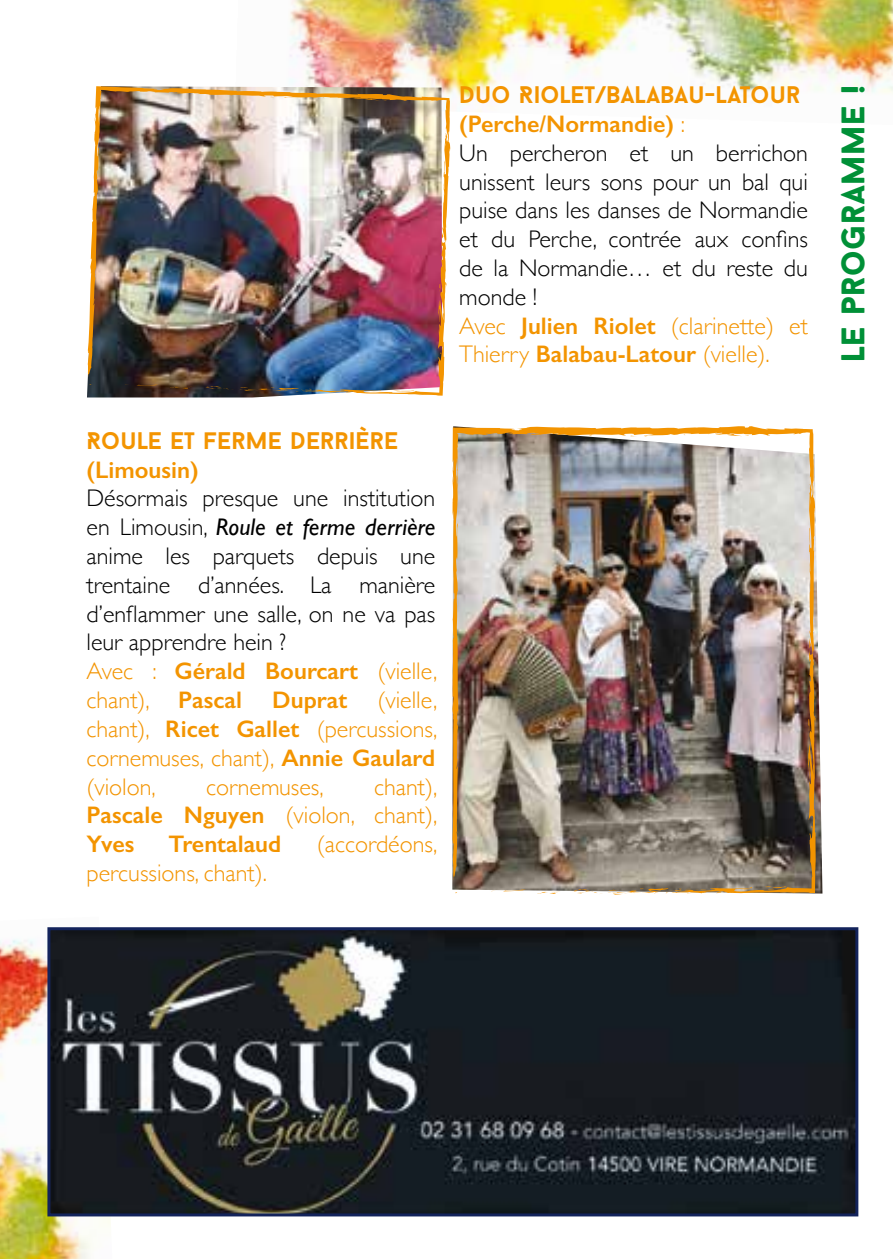
<style>
.page{position:relative;width:893px;height:1259px;background:#fff}
.page>*{position:absolute;margin:0;border:0;box-sizing:border-box;transform-origin:0 0}
.t1{font:900 33px "Baron Neue";color:#009037}
.t2{font:300 24px/28.8px "Gill Sans";color:#000}
.t3{font:300 24px/28.8px "Gill Sans";color:#f39400;text-align:justify}
.t4{font:700 24px "Baron Neue";color:#f39400}
.t5{font:600 24px "Gill Sans";color:#f39400}
.s1{font-weight:400;font-style:italic}
.s2{color:#f39400}
.s3{font-weight:600;color:#f39400}
.s4{font-weight:600}
</style>
<div class="page">
<img style="left:289px;top:0;width:604px;height:112px">
<img style="left:0;top:939px;width:114px;height:320px">
<img style="left:51px;top:931px;width:803px;height:281px">
<div style="left:47px;top:927px;width:811px;height:289px;border:3px solid #13235b"></div>
<img style="left:87px;top:86px;width:363px;height:310px">
<svg style="left:445px;top:130px;width:3px;height:9px"></svg>
<svg style="left:204px;top:386px;width:153px;height:7px"></svg>
<svg style="left:390px;top:390px;width:34px;height:6px"></svg>
<svg style="left:438px;top:352px;width:4px;height:8px"></svg>
<svg style="left:439px;top:283px;width:8px;height:10px"></svg>
<svg style="left:322px;top:93px;width:15px;height:6px"></svg>
<img style="left:452px;top:426px;width:364px;height:467px">
<svg style="left:809px;top:479px;width:3px;height:14px"></svg>
<svg style="left:572px;top:888px;width:155px;height:6px"></svg>
<svg style="left:761px;top:886px;width:35px;height:7px"></svg>
<svg style="left:808px;top:717px;width:8px;height:16px"></svg>
<p class="t4" style="left:87px;top:425px;width:313px">ROULE ET FERME DERRIÈRE</p>
<p class="t5" style="left:87px;top:455px;width:114px">(Limousin)</p>
<p class="t2" style="left:87px;top:483px;width:352px">Désormais presque une institution en Limousin, <span class="s1">Roule et ferme derrière </span>anime les parquets depuis une trentaine d’années. La manière d’enflammer une salle, on ne va pas leur apprendre hein ?<br><span class="s2">Avec :</span> <span class="s3">Gérald Bourcart</span> <span class="s2">(vielle, chant),</span> <span class="s3">Pascal</span></p>
<p class="t3" style="left:87px;top:684px;width:352px;text-indent:291px">(vielle, chant), <span class="s4">Ricet Gallet</span> (percussions, cornemuses, chant), <span class="s4">Annie Gaulard </span>(violon,</p>
<p class="t5" style="left:272px;top:685px;width:77px">Duprat</p>
<p class="t3" style="left:87px;top:771px;width:352px;text-indent:287px">chant), <span class="s4">Pascale Nguyen</span> (violon, chant), <span class="s4">Yves</span></p>
<p class="t3" style="left:206px;top:771px;width:119px">cornemuses,</p>
<p class="t5" style="left:168px;top:829px;width:115px">Trentalaud</p>
<p class="t3" style="left:317px;top:828px;width:122px">(accordéons,</p>
<p class="t3" style="left:87px;top:857px;width:182px">percussions, chant).</p>
<p class="t4" style="left:459px;top:79px;width:343px">DUO RIOLET/BALABAU-LATOUR</p>
<p class="t2" style="left:459px;top:108px;width:350px"><span class="s3">(Perche/Normandie)</span> <span class="s2">:<br></span>Un percheron et un berrichon unissent leurs sons pour un bal qui puise dans les danses de Normandie et du Perche, contrée aux confins de la Normandie… et du reste du monde !<br><span class="s2">Avec</span> <span class="s3">Julien Riolet</span> <span class="s2">(clarinette) et<br>Thierry</span> <span class="s3">Balabau-Latour</span> <span class="s2">(vielle).</span></p>
<h1 class="t1" style="left:832px;top:362px;width:279px;rotate:-90deg">Le programme !</h1>
</div>
